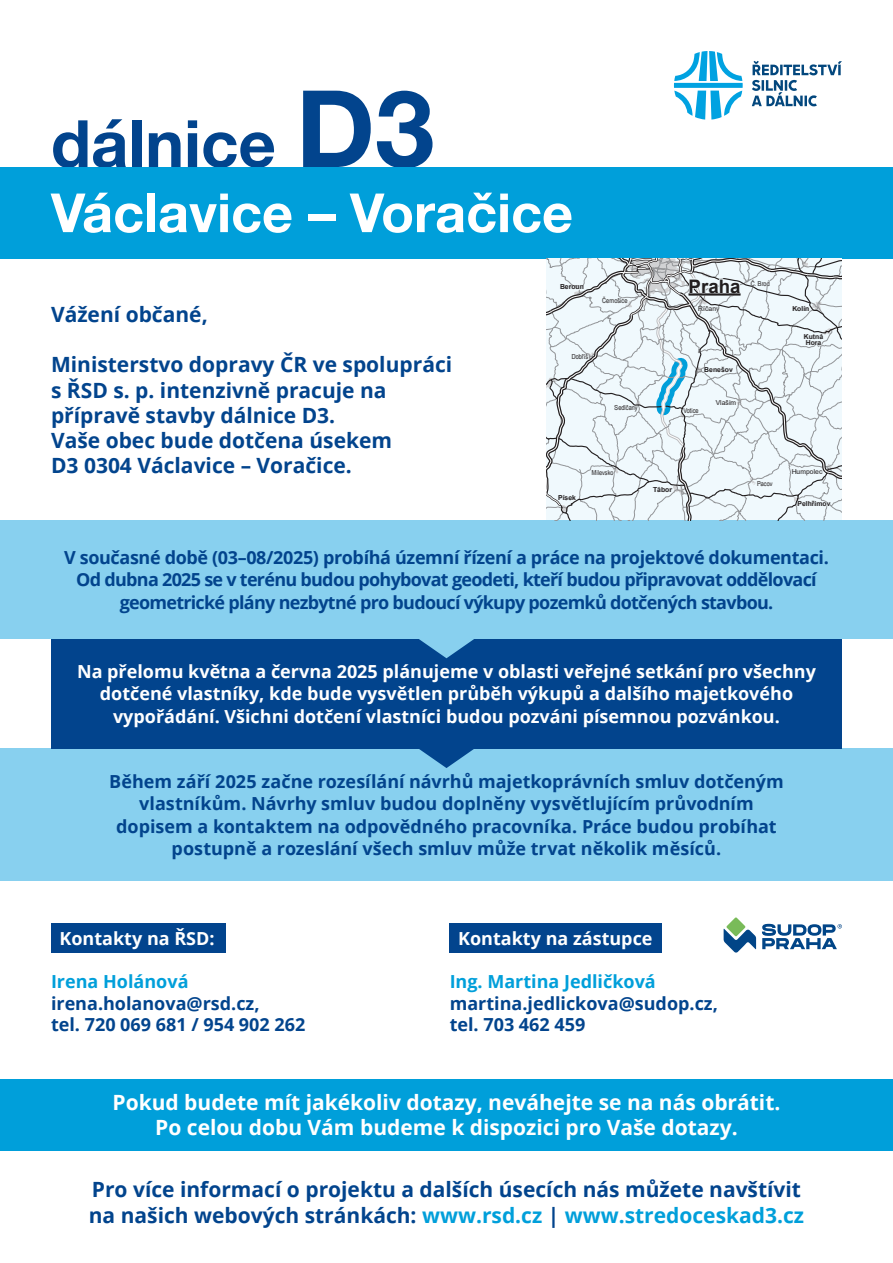
<style>
.page{position:relative;width:893px;height:1263px;background:#fff}
.page>*{position:absolute;margin:0;border:0;box-sizing:border-box;transform-origin:0 0}
.t1{font:700 65.4px "Helvetica Neue LT Com";color:#02448d}
.t2{font:700 54px "Helvetica Neue LT Com";color:#fff}
.t3{font:700 21px/25.2px "Open Sans";color:#02448d}
.t4{font:700 21px/25.2px "Open Sans";color:#fff;text-align:center}
.t5{font:700 18.6px "Arial";color:#231f20}
.t6{font:700 18px/22.5px "Open Sans";letter-spacing:-.005em;color:#02448d;text-align:center}
.t7{font:700 18px/22.5px "Open Sans";color:#fff;text-align:center}
.t8{font:700 18px/22.5px "Open Sans";letter-spacing:-.04em;color:#02448d;text-align:center}
.t9{font:700 18px "Open Sans";color:#009fda}
.t10{font:6.9px "Arial Narrow";color:#231f20}
.t11{font:700 6.9px/6px "Arial";color:#231f20}
.t12{font:6.9px "Arial";color:#231f20}
.s1{font-size:106.95px}
.s2{color:#009fda}
</style>
<div class="page">
<div style="left:0;top:167px;width:893px;height:92px;background:#009fda"></div>
<svg style="left:752px;top:61px;width:90px;height:45px"></svg>
<svg style="left:674px;top:51px;width:69px;height:69px"></svg>
<div style="left:51px;top:923px;width:174px;height:29px;background:#02448d"></div>
<div style="left:450px;top:923px;width:212px;height:29px;background:#02448d"></div>
<div style="left:0;top:1079px;width:893px;height:71px;background:#009fda"></div>
<div style="left:0;top:520px;width:893px;height:119px;background:#88d0ef"></div>
<div style="left:0;top:748px;width:893px;height:133px;background:#88d0ef"></div>
<div style="left:51px;top:639px;width:791px;height:109px;background:#02448d"></div>
<svg style="left:546px;top:259px;width:296px;height:261px"></svg>
<hr style="left:689px;top:293px;width:51px;height:2px;background:#231f20">
<svg style="left:419px;top:639px;width:55px;height:19px"></svg>
<svg style="left:390px;top:748px;width:113px;height:20px"></svg>
<svg style="left:724px;top:917px;width:32px;height:35px"></svg>
<svg style="left:762px;top:924px;width:80px;height:25px"></svg>
<p class="t1" style="left:51px;top:102px;width:385px">dálnice <span class="s1">D3</span></p>
<p class="t2" style="left:51px;top:179px;width:523px">Václavice – Voračice</p>
<p class="t3" style="left:51px;top:301px;width:158px">Vážení občané,</p>
<p class="t3" style="left:51px;top:352px;width:403px">Ministerstvo dopravy ČR ve spolupráci s ŘSD s. p. intenzivně pracuje na přípravě stavby dálnice D3.</p>
<p class="t3" style="left:51px;top:427px;width:343px">Vaše obec bude dotčena úsekem<br>D3 0304 Václavice – Voračice.</p>
<p class="t11" style="left:560px;top:284px;width:25px">Beroun</p>
<p class="t10" style="left:602px;top:296px;width:27px">Černošice</p>
<p class="t5" style="left:689px;top:273px;width:53px">Praha</p>
<p class="t12" style="left:698px;top:304px;width:23px">Říčany</p>
<p class="t10" style="left:751px;top:278px;width:21px">Č. Brod</p>
<p class="t10" style="left:572px;top:352px;width:18px">Dobříš</p>
<p class="t11" style="left:704px;top:367px;width:30px">Benešov</p>
<p class="t10" style="left:615px;top:403px;width:25px">Sedlčany</p>
<p class="t10" style="left:683px;top:406px;width:17px">Votice</p>
<p class="t12" style="left:716px;top:398px;width:22px">Vlašim</p>
<p class="t11" style="left:558px;top:494px;width:19px">Písek</p>
<p class="t10" style="left:592px;top:468px;width:23px">Milevsko</p>
<p class="t11" style="left:653px;top:487px;width:21px">Tábor</p>
<p class="t10" style="left:757px;top:478px;width:17px">Pacov</p>
<p class="t11" style="left:792px;top:305px;width:19px">Kolín</p>
<p class="t11" style="left:804px;top:334px;width:21px">Kutná<br>Hora</p>
<p class="t12" style="left:792px;top:467px;width:32px">Humpolec</p>
<p class="t11" style="left:797px;top:501px;width:35px">Pelhřimov</p>
<p class="t8" style="left:64px;top:546px;width:766px">V současné době (03–08/2025) probíhá územní řízení a práce na projektové dokumentaci.<br>Od dubna 2025 se v terénu budou pohybovat geodeti, kteří budou připravovat oddělovací geometrické plány nezbytné pro budoucí výkupy pozemků dotčených stavbou.</p>
<p class="t7" style="left:77px;top:660px;width:740px">Na přelomu května a června 2025 plánujeme v oblasti veřejné setkání pro všechny dotčené vlastníky, kde bude vysvětlen průběh výkupů a dalšího majetkového vypořádání. Všichni dotčení vlastníci budou pozváni písemnou pozvánkou.</p>
<p class="t6" style="left:109px;top:769px;width:676px">Během září 2025 začne rozesílání návrhů majetkoprávních smluv dotčeným vlastníkům. Návrhy smluv budou doplněny vysvětlujícím průvodním dopisem a kontaktem na odpovědného pracovníka. Práce budou probíhat postupně a rozeslání všech smluv může trvat několik měsíců.</p>
<p class="t7" style="left:60px;top:926px;width:157px">Kontakty na ŘSD:</p>
<p class="t9" style="left:51px;top:969px;width:139px">Irena Holánová</p>
<p class="t6" style="left:51px;top:991px;width:210px">irena.holanova@rsd.cz,</p>
<p class="t6" style="left:51px;top:1013px;width:256px">tel. 720 069 681 / 954 902 262</p>
<p class="t7" style="left:458px;top:926px;width:196px">Kontakty na zástupce</p>
<p class="t9" style="left:450px;top:969px;width:208px">Ing. Martina Jedličková</p>
<p class="t6" style="left:450px;top:991px;width:270px">martina.jedlickova@sudop.cz,</p>
<p class="t6" style="left:450px;top:1013px;width:137px">tel. 703 462 459</p>
<p class="t4" style="left:113px;top:1089px;width:669px">Pokud budete mít jakékoliv dotazy, neváhejte se na nás obrátit.<br>Po celou dobu Vám budeme k dispozici pro Vaše dotazy.</p>
<p class="t3" style="left:89px;top:1176px;width:717px">Pro více informací o projektu a dalších úsecích nás můžete navštívit na našich webových stránkách: <span class="s2">www.rsd.cz</span> | <span class="s2">www.stredoceskad3.cz</span></p>
</div>
